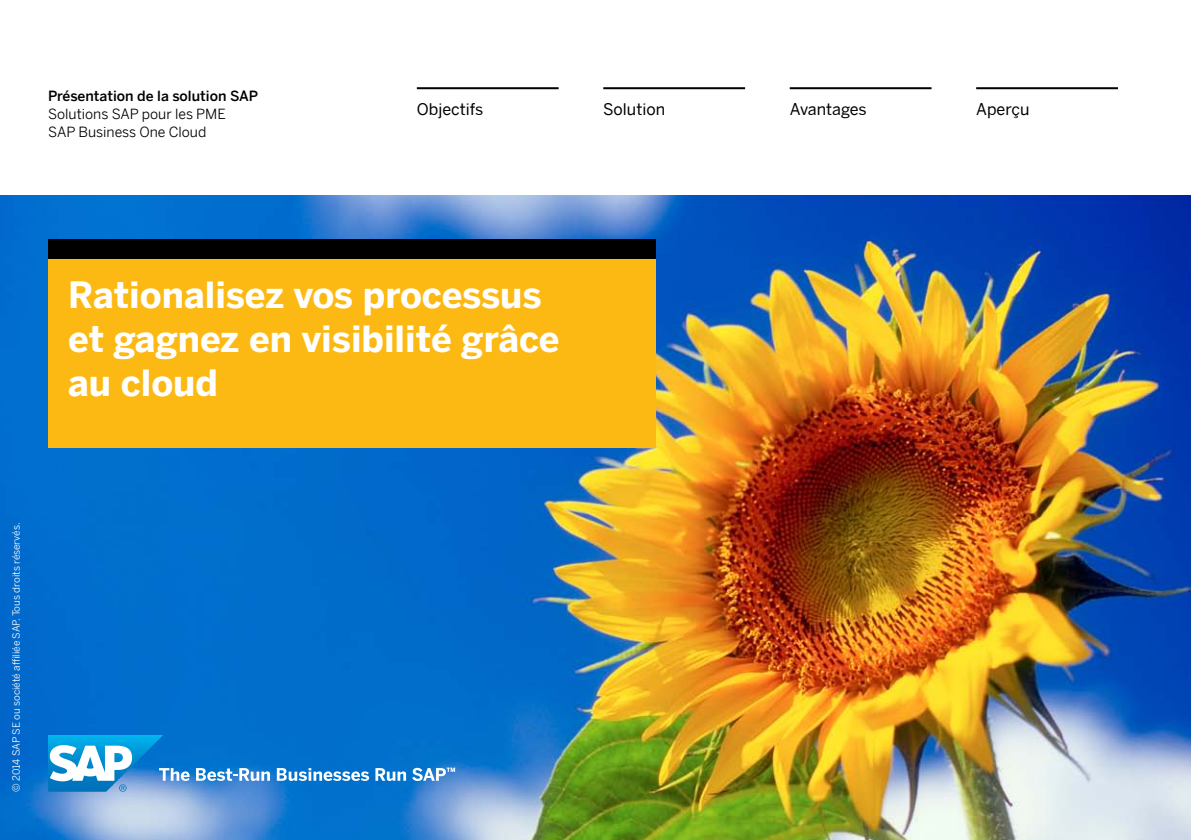
<style>
.page{position:relative;width:1191px;height:840px;background:#fff}
.page>*{position:absolute;margin:0;border:0;box-sizing:border-box;transform-origin:0 0}
.t1{font:700 36px/44px "Benton Sans";color:#fff}
.t2{font:16px "Benton Sans";color:#000}
.t3{font:14px/18px "Benton Sans";color:#000}
.t4{font:500 14px "Benton Sans";color:#000}
.t5{font:10px "Benton Sans";color:#fff}
</style>
<div class="page">
<img style="left:0;top:195px;width:1191px;height:644px">
<div style="left:48px;top:258px;width:607px;height:189px;background:#fdb913"></div>
<div style="left:48px;top:238px;width:607px;height:20px;background:#000"></div>
<hr style="left:789px;top:87px;width:142px;height:2px;background:#000">
<hr style="left:603px;top:87px;width:142px;height:2px;background:#000">
<hr style="left:417px;top:87px;width:141px;height:2px;background:#000">
<hr style="left:976px;top:87px;width:142px;height:2px;background:#000">
<svg style="left:196px;top:767px;width:74px;height:13px"></svg>
<svg style="left:277px;top:767px;width:92px;height:13px"></svg>
<svg style="left:375px;top:767px;width:31px;height:13px"></svg>
<svg style="left:412px;top:767px;width:43px;height:13px"></svg>
<svg style="left:48px;top:734px;width:142px;height:57px"></svg>
<p class="t4" style="left:48px;top:84px;width:211px">Présentation de la solution SAP</p>
<p class="t3" style="left:48px;top:103px;width:179px">Solutions SAP pour les PME<br>SAP Business One Cloud</p>
<p class="t2" style="left:417px;top:95px;width:68px">Objectifs</p>
<p class="t2" style="left:603px;top:95px;width:63px">Solution</p>
<p class="t2" style="left:789px;top:95px;width:79px">Avantages</p>
<p class="t2" style="left:976px;top:95px;width:55px">Aperçu</p>
<p class="t1" style="left:68px;top:269px;width:493px">Rationalisez vos processus et gagnez en visibilité grâce au cloud</p>
<p class="t5" style="left:8px;top:791px;width:270px;rotate:-90deg">© 2014 SAP SE ou société affiliée SAP. Tous droits réservés.</p>
</div>
